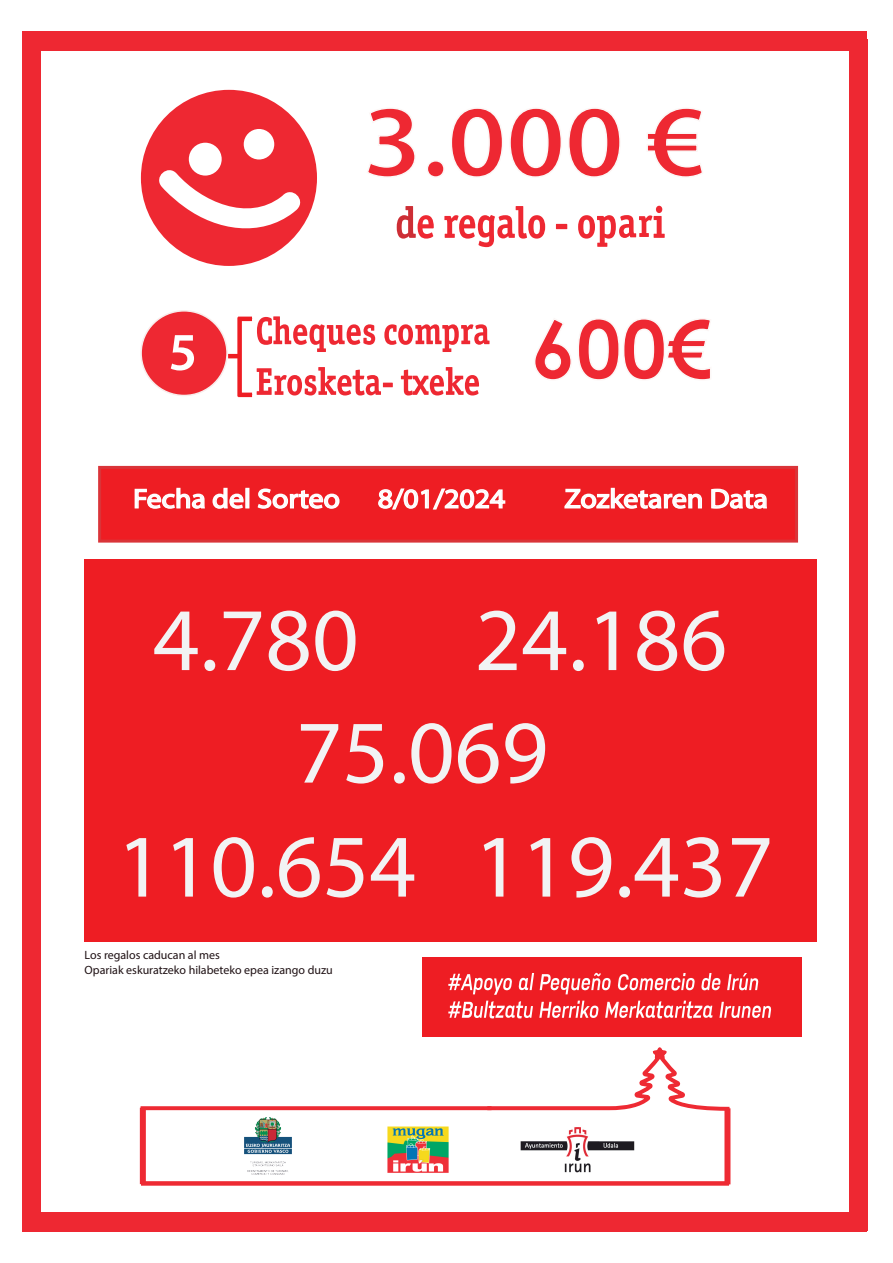
<style>
.page{position:relative;width:893px;height:1263px;background:#fff}
.page>*{position:absolute;margin:0;border:0;box-sizing:border-box;transform-origin:0 0}
.t1{font:600 102.6px "Myriad Pro";color:#ee2832;scale:1.07 1}
.t2{font:90px/112.5px "Myriad Pro";color:#f2f3f4}
.t3{font:700 81px "Century Gothic";color:#ee2832}
.t4{font:600 53.55px "Myriad Pro";color:#fff}
.t5{font:27px "Myriad Pro";color:#fff;scale:1.1 1}
.t6{font:12px/14.4px "Myriad Pro";color:#1f1114}
</style>
<div class="page">
<div style="left:422px;top:957px;width:380px;height:80px;background:#ee1d23"></div>
<div style="left:98px;top:466px;width:700px;height:77px;background:#ee1d23;border:3px solid #da3439"></div>
<svg style="left:527px;top:31px;width:14px;height:1px"></svg>
<svg style="left:557px;top:31px;width:25px;height:1px"></svg>
<svg style="left:592px;top:31px;width:25px;height:1px"></svg>
<svg style="left:627px;top:31px;width:25px;height:1px"></svg>
<svg style="left:40px;top:64px;width:1px;height:18px"></svg>
<svg style="left:40px;top:98px;width:1px;height:18px"></svg>
<svg style="left:40px;top:132px;width:1px;height:18px"></svg>
<svg style="left:40px;top:165px;width:1px;height:18px"></svg>
<svg style="left:40px;top:234px;width:1px;height:18px"></svg>
<svg style="left:40px;top:303px;width:1px;height:18px"></svg>
<svg style="left:40px;top:337px;width:1px;height:18px"></svg>
<svg style="left:40px;top:373px;width:1px;height:18px"></svg>
<svg style="left:40px;top:407px;width:1px;height:18px"></svg>
<svg style="left:40px;top:442px;width:1px;height:18px"></svg>
<svg style="left:40px;top:476px;width:1px;height:18px"></svg>
<svg style="left:40px;top:512px;width:1px;height:18px"></svg>
<svg style="left:40px;top:547px;width:1px;height:18px"></svg>
<svg style="left:40px;top:582px;width:1px;height:18px"></svg>
<svg style="left:40px;top:616px;width:1px;height:18px"></svg>
<svg style="left:40px;top:652px;width:1px;height:18px"></svg>
<svg style="left:40px;top:686px;width:1px;height:18px"></svg>
<svg style="left:40px;top:720px;width:1px;height:18px"></svg>
<svg style="left:40px;top:755px;width:1px;height:18px"></svg>
<svg style="left:40px;top:792px;width:1px;height:17px"></svg>
<svg style="left:40px;top:864px;width:1px;height:18px"></svg>
<svg style="left:40px;top:898px;width:1px;height:18px"></svg>
<svg style="left:40px;top:968px;width:1px;height:18px"></svg>
<svg style="left:40px;top:1005px;width:1px;height:17px"></svg>
<svg style="left:40px;top:1038px;width:1px;height:18px"></svg>
<svg style="left:40px;top:1073px;width:1px;height:19px"></svg>
<svg style="left:40px;top:1108px;width:1px;height:18px"></svg>
<svg style="left:40px;top:1177px;width:1px;height:17px"></svg>
<div style="left:141px;top:90px;width:176px;height:176px;background:#ee2832;border-radius:50%"></div>
<div style="left:189px;top:143px;width:33px;height:33px;background:#fff;border-radius:50%"></div>
<div style="left:244px;top:129px;width:30px;height:30px;background:#fff;border-radius:50%"></div>
<svg style="left:153px;top:164px;width:153px;height:74px"></svg>
<svg style="left:397px;top:206px;width:37px;height:33px"></svg>
<svg style="left:444px;top:206px;width:101px;height:41px"></svg>
<svg style="left:556px;top:224px;width:11px;height:5px"></svg>
<svg style="left:578px;top:206px;width:87px;height:41px"></svg>
<div style="left:427px;top:160px;width:18px;height:18px;border:2px solid #fcf7f6;border-radius:50%"></div>
<hr style="left:228px;top:354px;width:12px;height:4px;background:#ee1d23">
<div style="left:237px;top:317px;width:5px;height:79px;background:#ee1d23"></div>
<hr style="left:238px;top:393px;width:14px;height:4px;background:#ee1d23">
<hr style="left:238px;top:317px;width:14px;height:4px;background:#ee1d23">
<svg style="left:257px;top:316px;width:118px;height:36px"></svg>
<svg style="left:384px;top:324px;width:105px;height:28px"></svg>
<svg style="left:257px;top:367px;width:136px;height:28px"></svg>
<svg style="left:401px;top:367px;width:78px;height:28px"></svg>
<div style="left:140px;top:310px;width:88px;height:86px;background:#ee2832;border:2px solid #f8edec;border-radius:50%"></div>
<svg style="left:134px;top:487px;width:71px;height:22px"></svg>
<svg style="left:212px;top:465px;width:32px;height:44px"></svg>
<div style="left:245px;top:488px;width:4px;height:20px;border:2px solid #fff"></div>
<svg style="left:257px;top:488px;width:83px;height:21px"></svg>
<svg style="left:378px;top:488px;width:128px;height:22px"></svg>
<svg style="left:564px;top:487px;width:139px;height:55px"></svg>
<svg style="left:711px;top:488px;width:56px;height:21px"></svg>
<div style="left:84px;top:560px;width:732px;height:382px;background:#ee1d23"></div>
<img style="left:387px;top:1126px;width:62px;height:47px">
<img style="left:244px;top:1118px;width:48px;height:56px">
<img style="left:520px;top:1127px;width:115px;height:46px">
<div style="left:141px;top:1106px;width:350px;height:4px;border:3px solid #ee2a33"></div>
<div style="left:140px;top:1108px;width:6px;height:76px;background:#ee2a33"></div>
<div style="left:141px;top:1181px;width:588px;height:5px;background:#ee2a33"></div>
<div style="left:724px;top:1108px;width:6px;height:76px;background:#ee2a33"></div>
<svg style="left:448px;top:974px;width:64px;height:21px"></svg>
<svg style="left:518px;top:973px;width:16px;height:17px"></svg>
<svg style="left:540px;top:973px;width:71px;height:21px"></svg>
<svg style="left:617px;top:973px;width:78px;height:17px"></svg>
<svg style="left:701px;top:973px;width:20px;height:17px"></svg>
<svg style="left:727px;top:973px;width:32px;height:17px"></svg>
<svg style="left:448px;top:1001px;width:323px;height:111px"></svg>
<div style="left:22px;top:32px;width:845px;height:19px;background:#ee2832"></div>
<div style="left:22px;top:1212px;width:845px;height:20px;background:#ee2832"></div>
<div style="left:22px;top:39px;width:18px;height:1191px;background:#ee2832"></div>
<div style="left:849px;top:39px;width:18px;height:1191px;background:#ee2832"></div>
<h3 class="t4" style="left:169px;top:318px;width:30px">5</h3>
<h1 class="t1" style="left:363px;top:76px;width:321px">3.000 €</h1>
<h3 class="t3" style="left:531px;top:288px;width:183px">600€</h3>
<h3 class="t5" style="left:133px;top:482px;width:189px">Fecha del Sorteo</h3>
<h3 class="t5" style="left:378px;top:482px;width:117px">8/01/2024</h3>
<h3 class="t5" style="left:564px;top:482px;width:187px">Zozketaren Data</h3>
<h2 class="t2" style="left:153px;top:582px;width:207px">4.780</h2>
<h2 class="t2" style="left:296px;top:582px;width:433px;text-indent:179px">24.186<br>75.069</h2>
<h2 class="t2" style="left:117px;top:809px;width:658px">110.654 119.437</h2>
<p class="t6" style="left:85px;top:948px;width:250px">Los regalos caducan al mes<br>Opariak eskuratzeko hilabeteko epea izango duzu</p>
</div>
